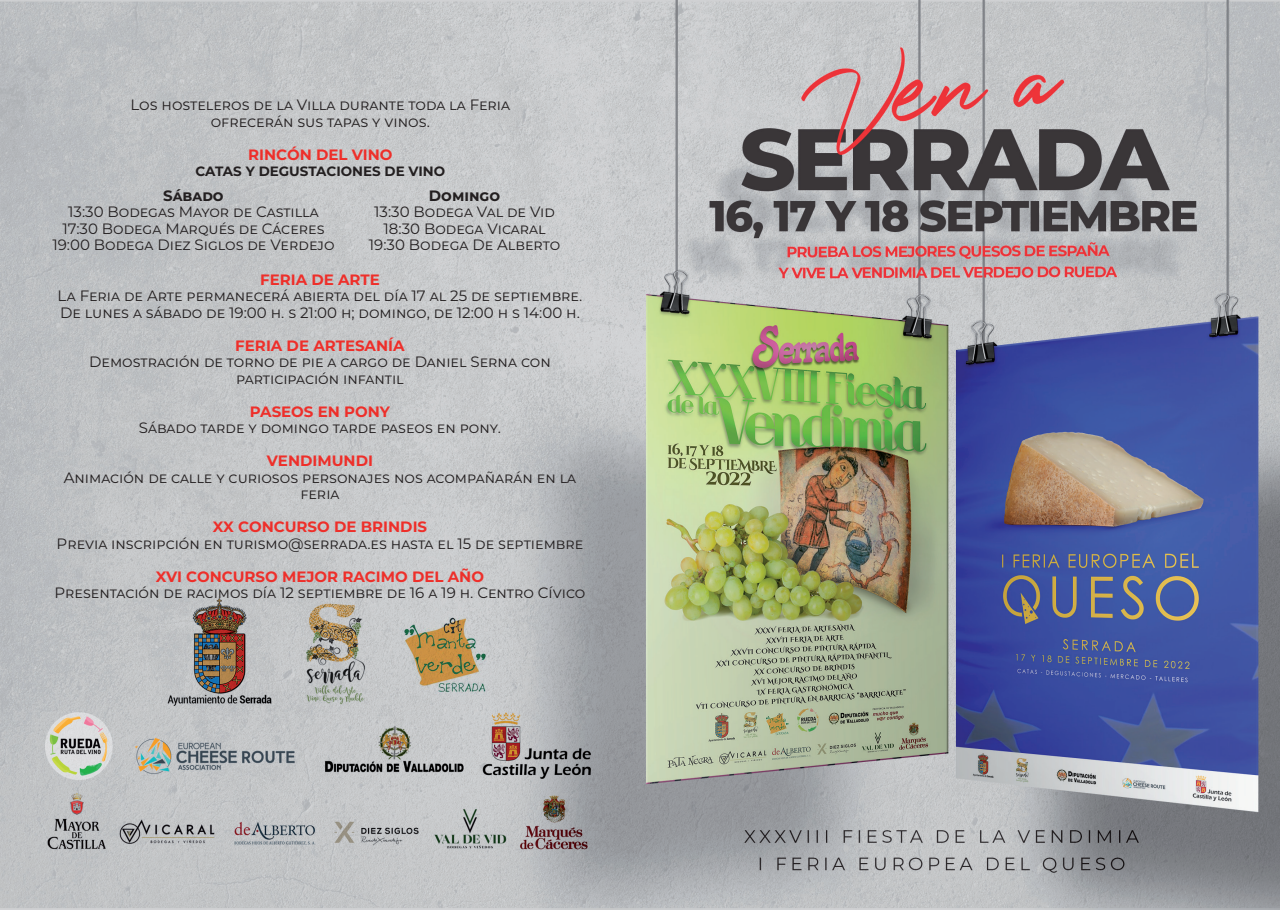
<style>
.page{position:relative;width:1280px;height:910px;background:#fff}
.page>*{position:absolute;margin:0;border:0;box-sizing:border-box;transform-origin:0 0}
.t1{font:15px/16.5px "Montserrat";color:#231f20;text-align:center}
.t2{font:700 15px "Montserrat";color:#ee2f2a}
.t3{font:700 15px "Montserrat";color:#231f20}
.t4{font:700 13.5px "Montserrat";color:#231f20}
</style>
<div class="page">
<img style="left:0;top:0;width:1280px;height:910px">
<p class="t1" style="left:131px;top:96px;width:381px">Los hosteleros de la Villa durante toda la Feria ofrecerán sus tapas y vinos.</p>
<p class="t2" style="left:248px;top:144px;width:146px">RINCÓN DEL VINO</p>
<p class="t4" style="left:195px;top:162px;width:251px">CATAS Y DEGUSTACIONES DE VINO</p>
<p class="t3" style="left:163px;top:185px;width:62px">Sábado</p>
<p class="t1" style="left:52px;top:203px;width:284px">13:30 Bodegas Mayor de Castilla<br>17:30 Bodega Marqués de Cáceres<br>19:00 Bodega Diez Siglos de Verdejo</p>
<p class="t3" style="left:429px;top:185px;width:73px">Domingo</p>
<p class="t1" style="left:369px;top:203px;width:193px">13:30 Bodega Val de Vid<br>18:30 Bodega Vicaral<br>19:30 Bodega De Alberto</p>
<p class="t2" style="left:260px;top:269px;width:121px">FERIA DE ARTE</p>
<p class="t1" style="left:58px;top:287px;width:526px;text-align:left">La Feria de Arte permanecerá abierta del día 17 al 25 de septiembre.<br>De lunes a sábado de 19:00 h. s 21:00 h; domingo, de 12:00 h s 14:00 h.</p>
<p class="t2" style="left:235px;top:335px;width:171px">FERIA DE ARTESANÍA</p>
<p class="t1" style="left:89px;top:353px;width:463px">Demostración de torno de pie a cargo de Daniel Serna con participación infantil</p>
<p class="t2" style="left:250px;top:401px;width:142px">PASEOS EN PONY</p>
<p class="t1" style="left:139px;top:419px;width:364px">Sábado tarde y domingo tarde paseos en pony.</p>
<p class="t2" style="left:267px;top:450px;width:108px">VENDIMUNDI</p>
<p class="t1" style="left:64px;top:469px;width:514px">Animación de calle y curiosos personajes nos acompañarán en la feria</p>
<p class="t2" style="left:213px;top:516px;width:216px">XX CONCURSO DE BRINDIS</p>
<p class="t1" style="left:57px;top:535px;width:528px">Previa inscripción en turismo@serrada.es hasta el 15 de septiembre</p>
<p class="t2" style="left:156px;top:566px;width:330px">XVI CONCURSO MEJOR RACIMO DEL AÑO</p>
<p class="t1" style="left:54px;top:584px;width:532px">Presentación de racimos día 12 septiembre de 16 a 19 h. Centro Cívico</p>
</div>
